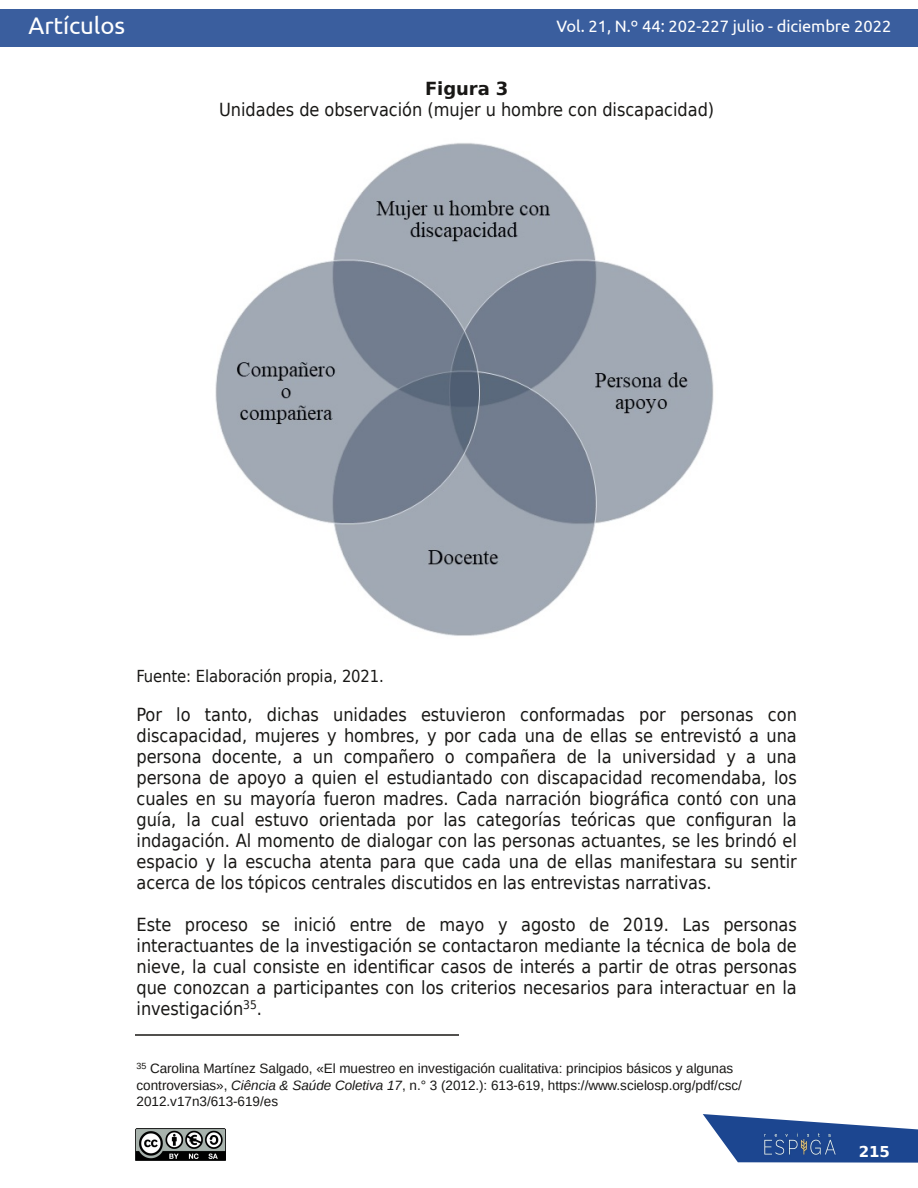
<style>
.page{position:relative;width:918px;height:1188px;background:#fff}
.page>*{position:absolute;margin:0;border:0;box-sizing:border-box;transform-origin:0 0}
.t1{font:24px "Ubuntu";letter-spacing:-.005em;color:#fff}
.t2{font:18px/21px "DejaVu Sans Condensed";color:#181715;text-align:justify}
.t3{font:700 18px "DejaVu Sans";letter-spacing:-.005em;color:#181715}
.t4{font:16.5px "Ubuntu";color:#fff}
.t5{font:16.5px "DejaVu Sans Condensed";letter-spacing:-.005em;color:#181715}
.t6{font:700 15px "DejaVu Sans";color:#fff}
.t7{font:13.5px/16.5px "Liberation Sans";color:#181715}
.s1{font-style:italic}
</style>
<div class="page">
<svg style="left:703px;top:1114px;width:215px;height:49px"></svg>
<img style="left:741px;top:1129px;width:118px;height:31px">
<div style="left:0;top:9px;width:918px;height:38px;background:#3a5e9e"></div>
<img style="left:135px;top:1129px;width:90px;height:31px">
<img style="left:215px;top:143px;width:499px;height:493px">
<hr style="left:135px;top:1034px;width:324px;height:2px;background:#181715">
<h1 class="t1" style="left:28px;top:12px;width:98px">Artículos</h1>
<p class="t4" style="left:557px;top:17px;width:336px">Vol. 21, N.º 44: 202-227 julio - diciembre 2022</p>
<p class="t3" style="left:425px;top:78px;width:85px">Figura 3</p>
<p class="t2" style="left:219px;top:99px;width:497px">Unidades de observación (mujer u hombre con discapacidad)</p>
<p class="t5" style="left:136px;top:667px;width:249px">Fuente: Elaboración propia, 2021.</p>
<p class="t2" style="left:136px;top:705px;width:662px">Por lo tanto, dichas unidades estuvieron conformadas por personas con discapacidad, mujeres y hombres, y por cada una de ellas se entrevistó a una persona docente, a un compañero o compañera de la universidad y a una persona de apoyo a quien el estudiantado con discapacidad recomendaba, los cuales en su mayoría fueron madres. Cada narración biográfica contó con una guía, la cual estuvo orientada por las categorías teóricas que configuran la indagación. Al momento de dialogar con las personas actuantes, se les brindó el espacio y la escucha atenta para que cada una de ellas manifestara su sentir acerca de los tópicos centrales discutidos en las entrevistas narrativas.</p>
<p class="t2" style="left:136px;top:914px;width:662px">Este proceso se inició entre de mayo y agosto de 2019. Las personas interactuantes de la investigación se contactaron mediante la técnica de bola de nieve, la cual consiste en identificar casos de interés a partir de otras personas que conozcan a participantes con los criterios necesarios para interactuar en la investigación<sup>35</sup>.</p>
<p class="t7" style="left:136px;top:1061px;width:607px"><sup>35</sup> Carolina Martínez Salgado, «El muestreo en investigación cualitativa: principios básicos y algunas controversias», <span class="s1">Ciência &amp; Saúde Coletiva 17</span>, n.° 3 (2012.): 613-619, https://www.scielosp.org/pdf/csc/<br>2012.v17n3/613-619/es</p>
<p class="t6" style="left:859px;top:1143px;width:33px">215</p>
</div>
